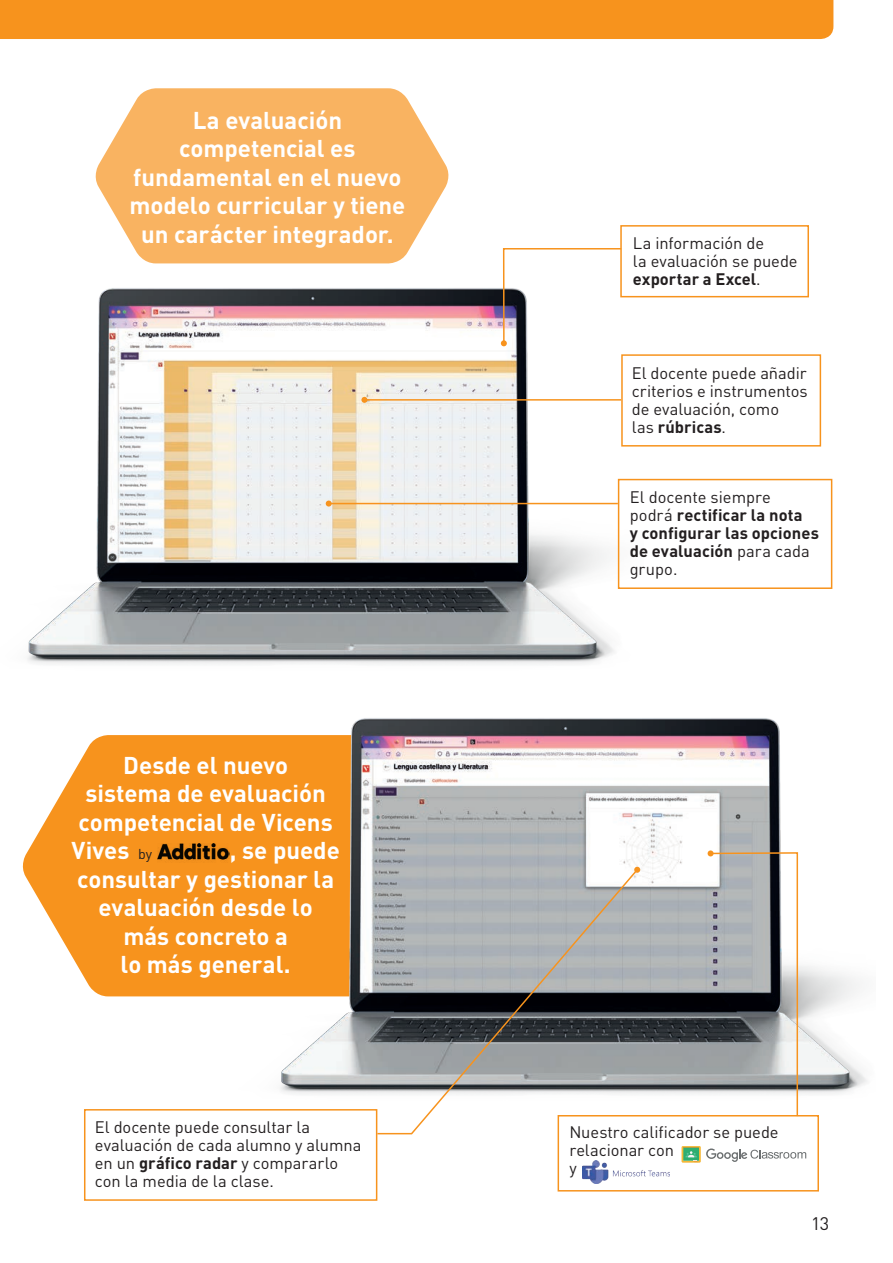
<style>
.page{position:relative;width:893px;height:1263px;background:#fff}
.page>*{position:absolute;margin:0;border:0;box-sizing:border-box;transform-origin:0 0}
.t1{font:700 24px/28.5px "DIN";letter-spacing:-.005em;color:#fff;text-align:center}
.t2{font:18px "DIN";color:#231f20}
.Cuerpo_texto{font:16.5px/18px "DIN";letter-spacing:-.005em;color:#231f20}
.Cuerpo_texto-2{font:700 16.5px/18px "DIN";letter-spacing:.005em;color:#231f20}
.t3{font:14.25px "DIN Pro";color:#231f20}
.s1{font-weight:700}
.s2{font-weight:400}
</style>
<div class="page">
<div style="left:0;top:0;width:833px;height:39px;background:#f7931d"></div>
<svg style="left:95px;top:88px;width:354px;height:156px;background:#f9bb73"></svg>
<svg style="left:22px;top:735px;width:199px;height:261px;fill:#f7931d"></svg>
<img style="left:27px;top:244px;width:616px;height:420px">
<img style="left:221px;top:718px;width:647px;height:376px">
<img style="left:582px;top:1161px;width:87px;height:22px">
<img style="left:157px;top:844px;width:72px;height:20px">
<div style="left:84px;top:1109px;width:293px;height:92px;border:2px solid #f7931d"></div>
<div style="left:558px;top:1115px;width:261px;height:76px;border:2px solid #f7931d"></div>
<div style="left:620px;top:225px;width:189px;height:72px;border:2px solid #f7931d"></div>
<div style="left:621px;top:354px;width:200px;height:93px;border:2px solid #f7931d"></div>
<div style="left:618px;top:479px;width:214px;height:110px;border:2px solid #f7931d"></div>
<svg style="left:501px;top:247px;width:122px;height:99px"></svg>
<hr style="left:364px;top:399px;width:257px;height:2px;background:#f7931d">
<svg style="left:361px;top:397px;width:6px;height:6px"></svg>
<hr style="left:329px;top:503px;width:289px;height:1px;background:#f7931d">
<svg style="left:326px;top:500px;width:6px;height:6px"></svg>
<svg style="left:376px;top:868px;width:263px;height:267px"></svg>
<svg style="left:634px;top:867px;width:6px;height:6px"></svg>
<svg style="left:708px;top:850px;width:91px;height:267px"></svg>
<svg style="left:682px;top:1146px;width:124px;height:16px"></svg>
<p class="t1" style="left:129px;top:105px;width:277px">La evaluación competencial es fundamental en el nuevo modelo curricular y tiene un carácter integrador.</p>
<p class="t1" style="left:123px;top:750px;width:166px">Desde el nuevo</p>
<p class="t1" style="left:85px;top:778px;width:242px">sistema de evaluación</p>
<p class="t1" style="left:79px;top:807px;width:256px">competencial de Vicens</p>
<p class="t1" style="left:71px;top:835px;width:60px">Vives</p>
<p class="t1" style="left:230px;top:835px;width:111px">, se puede</p>
<p class="t1" style="left:77px;top:864px;width:259px">consultar y gestionar la</p>
<p class="t1" style="left:99px;top:892px;width:216px">evaluación desde lo</p>
<p class="t1" style="left:123px;top:921px;width:166px">más concreto a</p>
<p class="t1" style="left:121px;top:949px;width:172px">lo más general.</p>
<p class="t3" style="left:138px;top:843px;width:16px">by</p>
<p class="Cuerpo_texto" style="left:633px;top:234px;width:166px">La información de<br>la evaluación se puede <span class="s1">exportar a Excel</span>.</p>
<p class="Cuerpo_texto" style="left:632px;top:364px;width:177px">El docente puede añadir criterios e instrumentos de evaluación, como<br>las <span class="s1">rúbricas</span>.</p>
<p class="Cuerpo_texto-2" style="left:630px;top:487px;width:191px"><span class="s2">El docente siempre<br>podrá</span> rectificar la nota<br>y configurar las opciones de evaluación <span class="s2">para cada grupo.</span></p>
<p class="Cuerpo_texto" style="left:95px;top:1118px;width:268px">El docente puede consultar la evaluación de cada alumno y alumna en un <span class="s1">gráfico radar</span> y compararlo con la media de la clase.</p>
<p class="Cuerpo_texto" style="left:569px;top:1123px;width:211px">Nuestro calificador se puede relacionar con</p>
<p class="Cuerpo_texto" style="left:569px;top:1159px;width:9px">y</p>
<p class="t2" style="left:811px;top:1212px;width:19px">13</p>
</div>
